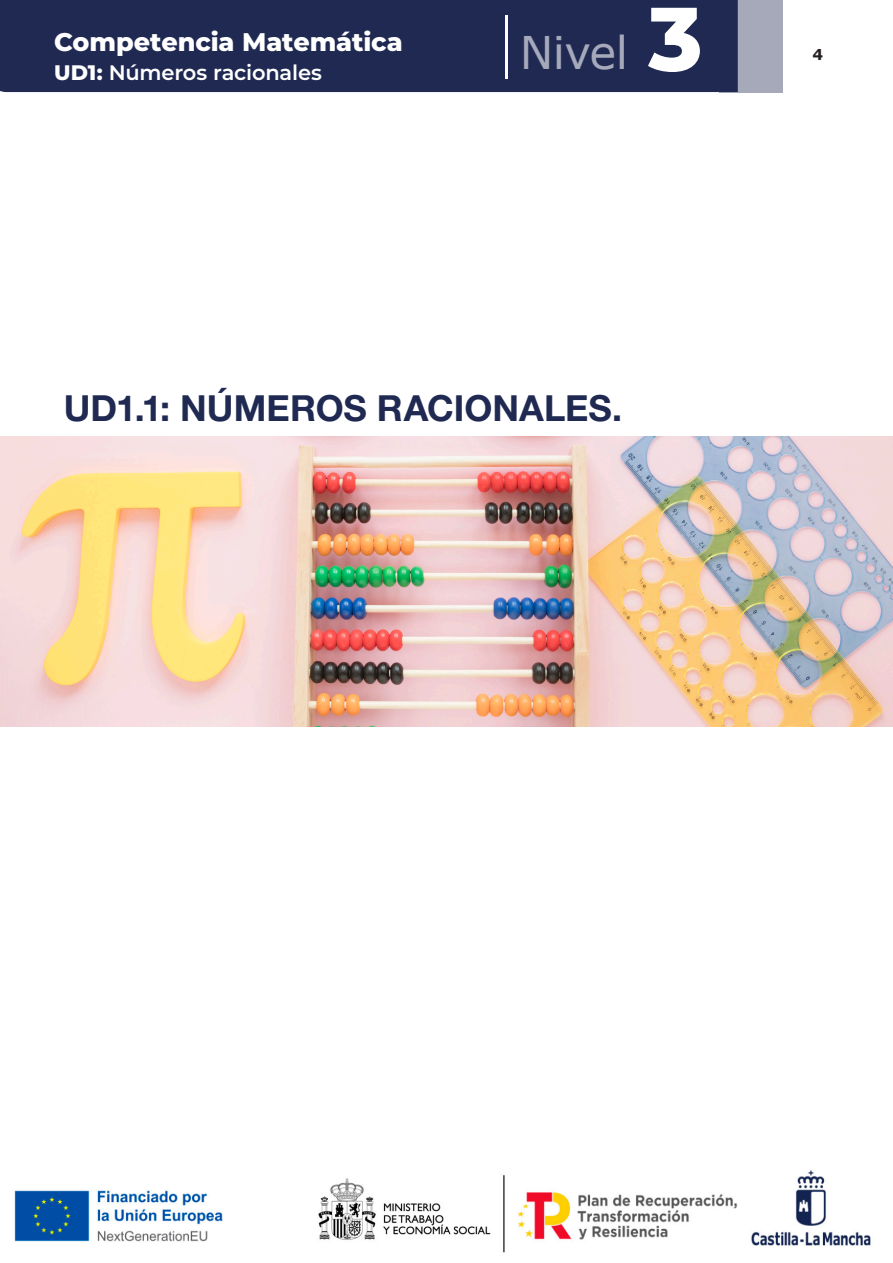
<style>
.page{position:relative;width:893px;height:1263px;background:#fff}
.page>*{position:absolute;margin:0;border:0;box-sizing:border-box;transform-origin:0 0}
.t1{font:45px "Verdana";letter-spacing:-.015em;color:#a5a9ba}
.Tema{font:36px "Helvetica Neue LT 75 Bd";color:#1f2952}
.t2{font:800 25.5px "Montserrat";letter-spacing:-.005em;color:#fff}
.t3{font:600 21px "Montserrat";letter-spacing:-.01em;color:#fff}
.t4{font:700 15px "Verdana";color:#231f20}
.s1{font-weight:800}
.s2{font-family:"Montserrat";font-weight:800;font-size:90px;color:#fff}
</style>
<div class="page">
<img style="left:14px;top:1170px;width:857px;height:83px">
<div style="left:719px;top:0;width:63px;height:92px;background:#a5a9ba"></div>
<div style="left:0;top:0;width:738px;height:92px;background:#1f2952"></div>
<hr style="left:505px;top:16px;width:2px;height:63px;background:#fff">
<img style="left:0;top:437px;width:893px;height:289px">
<p class="t2" style="left:54px;top:23px;width:350px">Competencia Matemática</p>
<p class="t3" style="left:54px;top:58px;width:269px"><span class="s1">UD1:</span> Números racionales</p>
<p class="t1" style="left:520px;top:22px;width:184px">Nivel <span class="s2">3</span></p>
<p class="t4" style="left:812px;top:44px;width:12px">4</p>
<p class="Tema" style="left:64px;top:385px;width:560px">UD1.1: NÚMEROS RACIONALES.</p>
</div>
